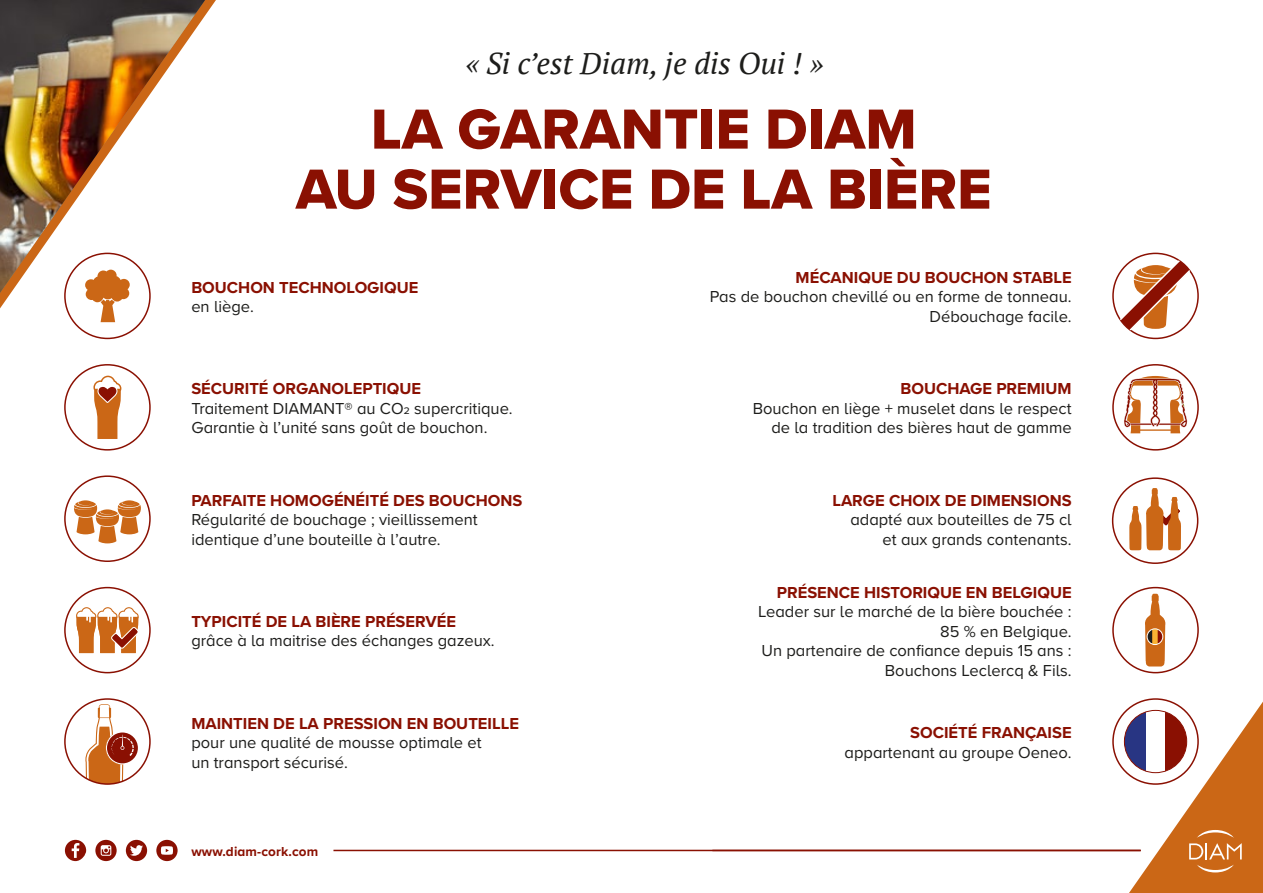
<style>
.page{position:relative;width:1263px;height:893px;background:#fff}
.page>*{position:absolute;margin:0;border:0;box-sizing:border-box;transform-origin:0 0}
.t1{font:58.5px/60px "Proxima Nova A Extrabld";color:#8a1002;text-align:center}
.t2{font:italic 30px "PT Serif";color:#1d1d1b}
.t3{font:16.5px/19.5px "Proxima Nova A";color:#1d1d1b;text-align:right}
.t4{font:700 16.5px "Proxima Nova A";color:#8a1002}
.t5{font:700 13.5px "Proxima Nova A";letter-spacing:.01em;color:#8a1002}
</style>
<div class="page">
<img style="left:0;top:0;width:205px;height:293px">
<svg style="left:1129px;top:702px;width:134px;height:191px"></svg>
<div style="left:65px;top:840px;width:21px;height:21px;background:#8a1002;border-radius:50%"></div>
<svg style="left:72px;top:843px;width:7px;height:15px"></svg>
<div style="left:126px;top:840px;width:21px;height:21px;background:#8a1002;border-radius:50%"></div>
<svg style="left:130px;top:845px;width:13px;height:11px"></svg>
<div style="left:156px;top:840px;width:22px;height:21px;background:#8a1002;border-radius:50%"></div>
<svg style="left:161px;top:846px;width:12px;height:9px"></svg>
<svg style="left:95px;top:840px;width:22px;height:21px"></svg>
<svg style="left:101px;top:845px;width:10px;height:11px"></svg>
<hr style="left:333px;top:850px;width:808px;height:1px;background:#8a1002">
<div style="left:107px;top:732px;width:31px;height:31px;background:#8a1002;border-radius:50%"></div>
<svg style="left:85px;top:704px;width:49px;height:80px"></svg>
<div style="left:64px;top:698px;width:87px;height:87px;border:2px solid #8a1002;border-radius:50%"></div>
<div style="left:1112px;top:698px;width:87px;height:87px;border:2px solid #8a1002;border-radius:50%"></div>
<div style="left:1145px;top:710px;width:21px;height:63px;background:#fff"></div>
<svg style="left:1124px;top:710px;width:22px;height:63px"></svg>
<svg style="left:1165px;top:710px;width:22px;height:63px"></svg>
<div style="left:1124px;top:710px;width:63px;height:63px;border:1px solid #8a1002;border-radius:50%"></div>
<div style="left:64px;top:253px;width:87px;height:86px;border:2px solid #8a1002;border-radius:50%"></div>
<svg style="left:85px;top:270px;width:45px;height:52px"></svg>
<svg style="left:1113px;top:254px;width:83px;height:84px"></svg>
<div style="left:1112px;top:364px;width:87px;height:87px;border:2px solid #8a1002;border-radius:50%"></div>
<div style="left:64px;top:364px;width:87px;height:87px;border:2px solid #8a1002;border-radius:50%"></div>
<svg style="left:93px;top:376px;width:28px;height:63px"></svg>
<svg style="left:1131px;top:376px;width:49px;height:23px"></svg>
<svg style="left:1123px;top:379px;width:65px;height:54px"></svg>
<div style="left:64px;top:475px;width:87px;height:87px;border:2px solid #8a1002;border-radius:50%"></div>
<div style="left:1112px;top:477px;width:86px;height:87px;border:2px solid #8a1002;border-radius:50%"></div>
<svg style="left:74px;top:500px;width:67px;height:43px"></svg>
<svg style="left:1129px;top:488px;width:53px;height:62px"></svg>
<div style="left:64px;top:587px;width:87px;height:86px;border:2px solid #8a1002;border-radius:50%"></div>
<div style="left:1112px;top:587px;width:87px;height:86px;border:2px solid #8a1002;border-radius:50%"></div>
<svg style="left:1145px;top:594px;width:21px;height:72px"></svg>
<div style="left:1147px;top:629px;width:16px;height:16px;border:1px solid #fff;border-radius:50%"></div>
<svg style="left:76px;top:607px;width:63px;height:46px"></svg>
<h2 class="t2" style="left:465px;top:44px;width:360px">« Si c’est Diam, je dis Oui ! »</h2>
<h1 class="t1" style="left:296px;top:98px;width:697px">LA GARANTIE DIAM<br>AU SERVICE DE LA BIÈRE</h1>
<p class="t4" style="left:191px;top:275px;width:228px">BOUCHON TECHNOLOGIQUE</p>
<p class="t3" style="left:191px;top:296px;width:64px">en liège.</p>
<p class="t4" style="left:191px;top:376px;width:231px">SÉCURITÉ ORGANOLEPTIQUE</p>
<p class="t3" style="left:191px;top:398px;width:323px;text-align:left">Traitement DIAMANT® au CO2 supercritique.<br>Garantie à l’unité sans goût de bouchon.</p>
<p class="t4" style="left:191px;top:488px;width:332px">PARFAITE HOMOGÉNÉITÉ DES BOUCHONS</p>
<p class="t3" style="left:191px;top:509px;width:288px;text-align:left">Régularité de bouchage ; vieillissement identique d’une bouteille à l’autre.</p>
<p class="t4" style="left:191px;top:609px;width:266px">TYPICITÉ DE LA BIÈRE PRÉSERVÉE</p>
<p class="t3" style="left:191px;top:630px;width:305px">grâce à la maitrise des échanges gazeux.</p>
<p class="t4" style="left:191px;top:711px;width:329px">MAINTIEN DE LA PRESSION EN BOUTEILLE</p>
<p class="t3" style="left:191px;top:732px;width:292px;text-align:left">pour une qualité de mousse optimale et un transport sécurisé.</p>
<p class="t5" style="left:191px;top:841px;width:128px">www.diam-cork.com</p>
<p class="t4" style="left:796px;top:265px;width:277px">MÉCANIQUE DU BOUCHON STABLE</p>
<p class="t3" style="left:710px;top:286px;width:363px">Pas de bouchon chevillé ou en forme de tonneau.<br>Débouchage facile.</p>
<p class="t4" style="left:900px;top:376px;width:173px">BOUCHAGE PREMIUM</p>
<p class="t3" style="left:753px;top:398px;width:320px">Bouchon en liège + muselet dans le respect de la tradition des bières haut de gamme</p>
<p class="t4" style="left:832px;top:488px;width:241px">LARGE CHOIX DE DIMENSIONS</p>
<p class="t3" style="left:850px;top:509px;width:223px">adapté aux bouteilles de 75 cl et aux grands contenants.</p>
<p class="t4" style="left:777px;top:580px;width:296px">PRÉSENCE HISTORIQUE EN BELGIQUE</p>
<p class="t3" style="left:758px;top:601px;width:315px">Leader sur le marché de la bière bouchée :<br>85 % en Belgique.<br>Un partenaire de confiance depuis 15 ans :<br>Bouchons Leclercq &amp; Fils.</p>
<p class="t4" style="left:910px;top:720px;width:163px">SOCIÉTÉ FRANÇAISE</p>
<p class="t3" style="left:845px;top:742px;width:228px">appartenant au groupe Oeneo.</p>
</div>
